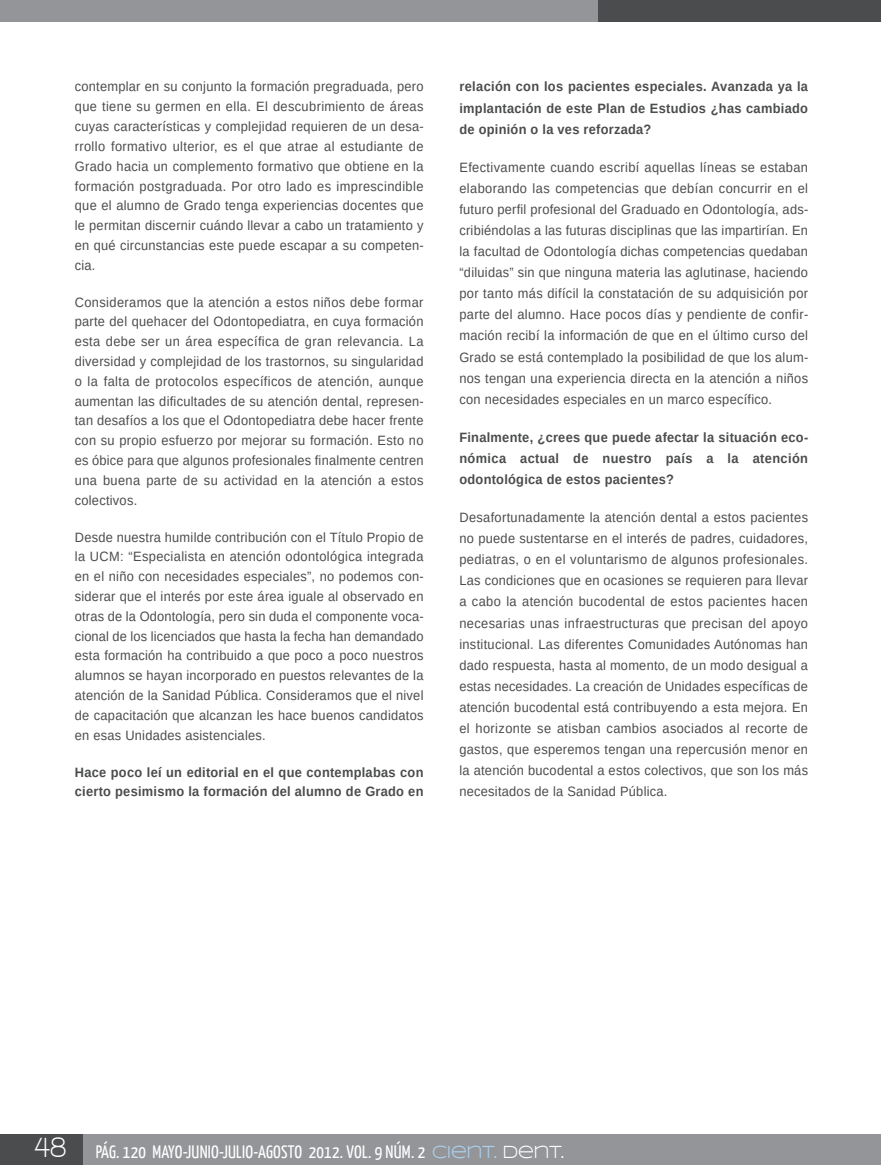
<style>
.page{position:relative;width:881px;height:1165px;background:#fff}
.page>*{position:absolute;margin:0;border:0;box-sizing:border-box;transform-origin:0 0}
.t1{font:18px "Yanone Kaffeesatz";letter-spacing:.015em;color:#fff}
.t2{font:13.5px/19.8px "Arimo";letter-spacing:.02em;color:#4b4c4d;text-align:justify;scale:.95 1}
.t3{font:700 13.5px/21.1px "Arimo";letter-spacing:.02em;color:#4b4c4d;text-align:justify;scale:.95 1}
.s1{font-family:"Walkway";font-weight:700;font-size:30px}
.s2{font-family:"Syncopate";color:#add2ed}
.s3{font-family:"Syncopate"}
</style>
<div class="page">
<div style="left:0;top:1134px;width:881px;height:31px;background:#939598"></div>
<div style="left:0;top:1134px;width:83px;height:31px;background:#4b4c4d"></div>
<div style="left:589px;top:0;width:292px;height:22px;background:#4b4c4d"></div>
<div style="left:0;top:0;width:597px;height:22px;background:#939598"></div>
<p class="t2" style="left:75px;top:77px;width:369px">contemplar en su conjunto la formación pregraduada, pero que tiene su germen en ella. El descubrimiento de áreas cuyas características y complejidad requieren de un desa&shy;rrollo formativo ulterior, es el que atrae al estudiante de Grado hacia un complemento formativo que obtiene en la formación postgraduada. Por otro lado es imprescindible que el alumno de Grado tenga experiencias docentes que le permitan discernir cuándo llevar a cabo un tratamiento y en qué circunstancias este puede escapar a su competen&shy;cia.</p>
<p class="t2" style="left:75px;top:292px;width:369px">Consideramos que la atención a estos niños debe formar parte del quehacer del Odontopediatra, en cuya formación esta debe ser un área específica de gran relevancia. La diversidad y complejidad de los trastornos, su singularidad o la falta de protocolos específicos de atención, aunque aumentan las dificultades de su atención dental, represen&shy;tan desafíos a los que el Odontopediatra debe hacer frente con su propio esfuerzo por mejorar su formación. Esto no es óbice para que algunos profesionales finalmente centren una buena parte de su actividad en la atención a estos colectivos.</p>
<p class="t2" style="left:75px;top:527px;width:369px">Desde nuestra humilde contribución con el Título Propio de la uCM: “Especialista en atención odontológica integrada en el niño con necesidades especiales”, no podemos con&shy;siderar que el interés por este área iguale al observado en otras de la Odontología, pero sin duda el componente voca&shy;cional de los licenciados que hasta la fecha han demandado esta formación ha contribuido a que poco a poco nuestros alumnos se hayan incorporado en puestos relevantes de la atención de la Sanidad Pública. Consideramos que el nivel de capacitación que alcanzan les hace buenos candidatos en esas unidades asistenciales.</p>
<p class="t3" style="left:75px;top:762px;width:369px;line-height:19.8px">Hace poco leí un editorial en el que contemplabas con cierto pesimismo la formación del alumno de Grado en</p>
<p class="t3" style="left:459px;top:76px;width:369px">relación con los pacientes especiales. Avanzada ya la implantación de este Plan de Estudios ¿has cambiado de opinión o la ves reforzada?</p>
<p class="t2" style="left:459px;top:156px;width:369px;line-height:21.1px">Efectivamente cuando escribí aquellas líneas se estaban elaborando las competencias que debían concurrir en el futuro perfil profesional del Graduado en Odontología, ads&shy;cribiéndolas a las futuras disciplinas que las impartirían. En la facultad de Odontología dichas competencias quedaban “diluidas” sin que ninguna materia las aglutinase, haciendo por tanto más difícil la constatación de su adquisición por parte del alumno. hace pocos días y pendiente de confir&shy;mación recibí la información de que en el último curso del Grado se está contemplado la posibilidad de que los alum&shy;nos tengan una experiencia directa en la atención a niños con necesidades especiales en un marco específico.</p>
<p class="t3" style="left:459px;top:427px;width:369px">Finalmente, ¿crees que puede afectar la situación eco&shy;nómica actual de nuestro país a la atención odontológica de estos pacientes?</p>
<p class="t2" style="left:459px;top:507px;width:369px;line-height:21.1px">Desafortunadamente la atención dental a estos pacientes no puede sustentarse en el interés de padres, cuidadores, pediatras, o en el voluntarismo de algunos profesionales.<br>Las condiciones que en ocasiones se requieren para llevar a cabo la atención bucodental de estos pacientes hacen necesarias unas infraestructuras que precisan del apoyo institucional. Las diferentes Comunidades Autónomas han dado respuesta, hasta al momento, de un modo desigual a estas necesidades. La creación de unidades específicas de atención bucodental está contribuyendo a esta mejora. En el horizonte se atisban cambios asociados al recorte de gastos, que esperemos tengan una repercusión menor en la atención bucodental a estos colectivos, que son los más necesitados de la Sanidad Pública.</p>
<h1 class="t1" style="left:34px;top:1141px;width:531px"><span class="s1">48</span> PÁG. 120 MAYO-JUNIO-JULIO-AGOSTO 2012. VOL. 9 NÚM. 2 <span class="s2">CIENT.</span> <span class="s3">DENT.</span></h1>
</div>
